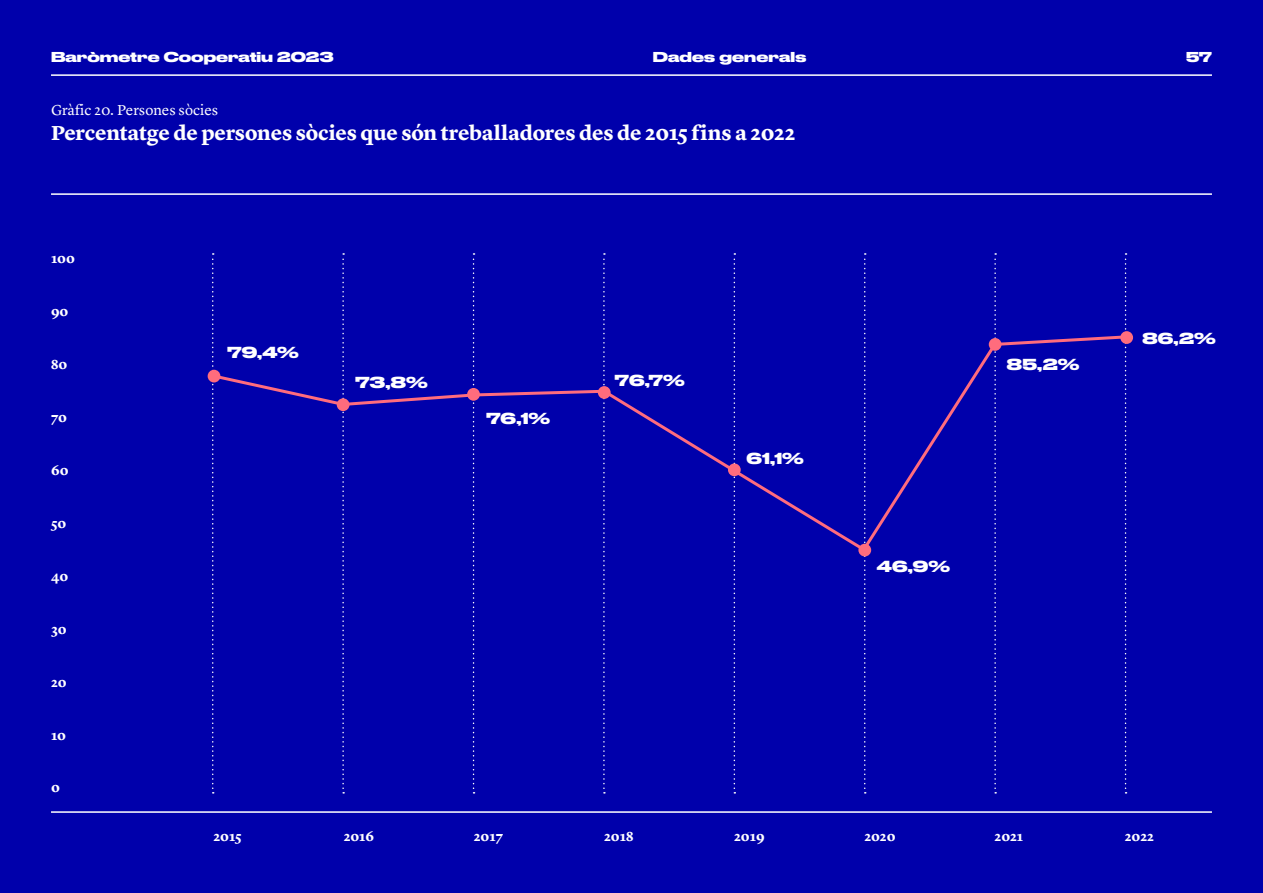
<style>
.page{position:relative;width:1263px;height:893px;background:#0000ab}
.page>*{position:absolute;margin:0;border:0;box-sizing:border-box;transform-origin:0 0}
.sub-subtítol_blanc{font:700 21px "Lyon Text";letter-spacing:-.01em;color:#fff}
.Xifres{font:700 15px "Druk Wide";letter-spacing:.005em;color:#fff}
.subtítol_blanc__nive{font:15px "Lyon Text";color:#fff}
.t1{font:700 13.5px "Lyon Text";color:#fff}
.títol_apartat_blanc{font:700 13.5px "Druk Wide";color:#fff}
</style>
<div class="page">
<hr style="left:51px;top:74px;width:1161px;height:2px;background:#fff">
<hr style="left:51px;top:193px;width:1161px;height:2px;background:#fff">
<hr style="left:51px;top:811px;width:1161px;height:2px;background:#fff">
<svg style="left:212px;top:253px;width:2px;height:540px"></svg>
<svg style="left:342px;top:253px;width:2px;height:540px"></svg>
<svg style="left:473px;top:253px;width:1px;height:540px"></svg>
<svg style="left:603px;top:253px;width:2px;height:540px"></svg>
<svg style="left:734px;top:253px;width:1px;height:540px"></svg>
<svg style="left:864px;top:253px;width:2px;height:540px"></svg>
<svg style="left:994px;top:253px;width:2px;height:540px"></svg>
<svg style="left:1125px;top:253px;width:1px;height:540px"></svg>
<div style="left:208px;top:370px;width:12px;height:12px;background:#ff6c7d;border-radius:50%"></div>
<div style="left:858px;top:544px;width:13px;height:12px;background:#ff6c7d;border-radius:50%"></div>
<svg style="left:1120px;top:331px;width:13px;height:13px"></svg>
<svg style="left:210px;top:334px;width:919px;height:220px"></svg>
<p class="títol_apartat_blanc" style="left:51px;top:46px;width:284px">Baròmetre Cooperatiu 2023</p>
<p class="títol_apartat_blanc" style="left:1186px;top:46px;width:27px">57</p>
<p class="títol_apartat_blanc" style="left:653px;top:46px;width:155px">Dades generals</p>
<p class="subtítol_blanc__nive" style="left:51px;top:98px;width:169px">Gràfic 20. Persones sòcies</p>
<p class="sub-subtítol_blanc" style="left:51px;top:116px;width:746px">Percentatge de persones sòcies que són treballadores des de 2015 fins a 2022</p>
<p class="t1" style="left:51px;top:248px;width:25px">100</p>
<p class="t1" style="left:51px;top:301px;width:19px">90</p>
<p class="t1" style="left:51px;top:354px;width:18px">80</p>
<p class="t1" style="left:51px;top:407px;width:17px">70</p>
<p class="t1" style="left:51px;top:460px;width:19px">60</p>
<p class="t1" style="left:51px;top:513px;width:17px">50</p>
<p class="t1" style="left:51px;top:566px;width:19px">40</p>
<p class="t1" style="left:51px;top:619px;width:17px">30</p>
<p class="t1" style="left:51px;top:672px;width:17px">20</p>
<p class="t1" style="left:51px;top:724px;width:17px">10</p>
<p class="t1" style="left:51px;top:777px;width:10px">0</p>
<p class="Xifres" style="left:227px;top:340px;width:73px">79,4%</p>
<p class="Xifres" style="left:355px;top:370px;width:74px">73,8%</p>
<p class="Xifres" style="left:615px;top:368px;width:72px">76,7%</p>
<p class="Xifres" style="left:486px;top:406px;width:66px">76,1%</p>
<p class="Xifres" style="left:746px;top:446px;width:59px">61,1%</p>
<p class="Xifres" style="left:1007px;top:352px;width:74px">85,2%</p>
<p class="Xifres" style="left:1142px;top:326px;width:75px">86,2%</p>
<p class="Xifres" style="left:877px;top:554px;width:75px">46,9%</p>
<p class="t1" style="left:213px;top:826px;width:30px">2015</p>
<p class="t1" style="left:344px;top:826px;width:32px">2016</p>
<p class="t1" style="left:474px;top:826px;width:31px">2017</p>
<p class="t1" style="left:604px;top:826px;width:31px">2018</p>
<p class="t1" style="left:734px;top:826px;width:32px">2019</p>
<p class="t1" style="left:864px;top:826px;width:33px">2020</p>
<p class="t1" style="left:994px;top:826px;width:30px">2021</p>
<p class="t1" style="left:1125px;top:826px;width:31px">2022</p>
</div>
